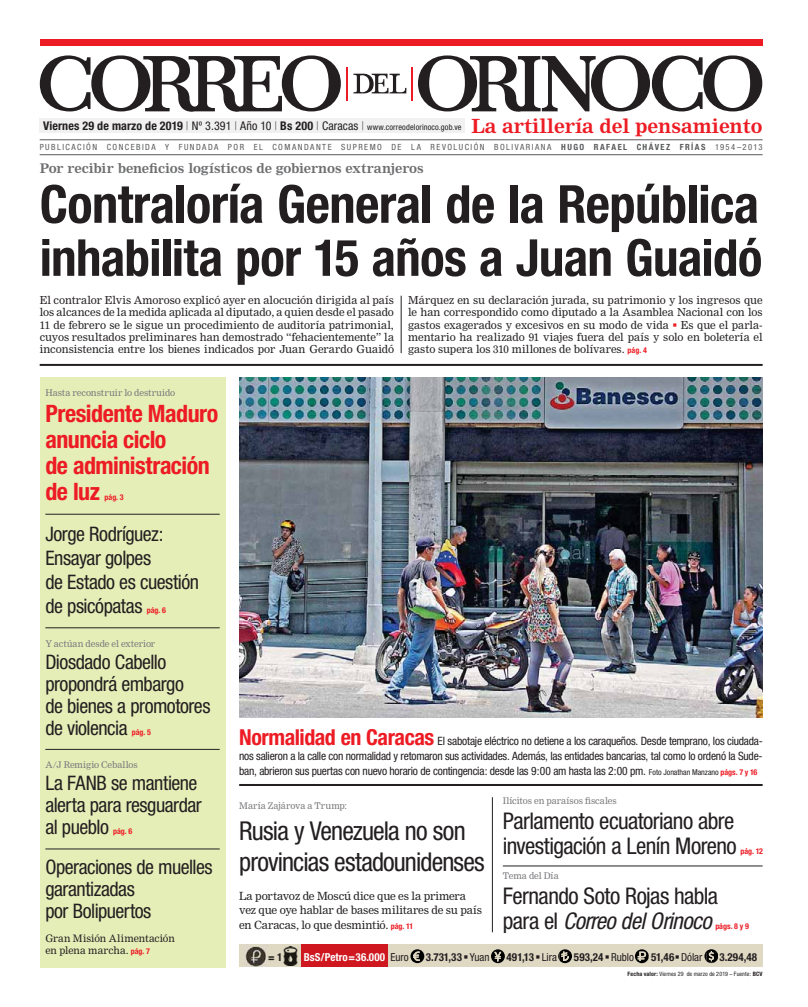
<style>
.page{position:relative;width:808px;height:1007px;background:#fff}
.page>*{position:absolute;margin:0;border:0;box-sizing:border-box;transform-origin:0 0}
.t1{font:700 condensed 52.5px "Helvetica Neue";letter-spacing:-.01em;color:#231f20}
.t2{font:700 condensed 51px "Helvetica Neue";letter-spacing:-.015em;color:#231f20}
.t3{font:condensed 26px/31px "Helvetica Neue";letter-spacing:-.035em;color:#231f20}
.t4{font:700 condensed 24px/26px "Helvetica Neue";letter-spacing:-.02em;color:#ed1c24}
.t5{font:condensed 23px/25px "Helvetica Neue";letter-spacing:-.025em;color:#231f20}
.t6{font:condensed 20px/22px "Helvetica Neue";letter-spacing:-.025em;color:#231f20}
.t7{font:700 19.1px "Nimrod MT Std";letter-spacing:-.005em;color:#ed1c24}
.t8{font:700 13px "Nimrod MT Std";letter-spacing:-.005em;color:#6d6e70}
.t9{font:700 condensed 12px "Helvetica Neue";letter-spacing:.01em;color:#231f20}
.t10{font:condensed 11.5px/15px "Helvetica Neue";letter-spacing:-.025em;color:#231f20;text-align:justify}
.t11{font:11px/14.8px "Nimrod MT Std";letter-spacing:-.015em;color:#231f20}
.t12{font:700 condensed 11px "Helvetica Neue";letter-spacing:.01em;color:#231f20}
.t13{font:700 condensed 11px "Helvetica Neue";letter-spacing:.005em;color:#fff}
.t14{font:10.8px/12.3px "Nimrod MT Std";letter-spacing:-.005em;color:#231f20;text-align:justify}
.t15{font:10px/12.2px "Nimrod MT Std";color:#231f20}
.t16{font:9px "Nimrod MT Std";letter-spacing:-.005em;color:#77787b}
.t17{font:condensed 8.5px "Helvetica Neue";letter-spacing:.17em;color:#58595b}
.t18{font:700 condensed 8px "Helvetica Neue";letter-spacing:-.005em;color:#ed1c24}
.t19{font:condensed 6px "Helvetica Neue";letter-spacing:.02em;color:#231f20}
.s1{font-weight:100}
.s2{font-weight:400}
.s3{font-weight:400;font-size:8.2px}
.s4{font-weight:700}
.s5{font-family:"Helvetica Neue";font-weight:700;font-stretch:condensed;font-size:8px;color:#ed1c24}
.s6{font-weight:700;font-size:22px;color:#ed1c24}
.s7{font-size:8px}
.s8{font-weight:700;font-size:8px;color:#ed1c24}
.s9{font-style:italic}
.s10{font-weight:400;color:#231f20}
</style>
<div class="page">
<div style="left:40px;top:119px;width:425px;height:14px;background:#f1f1f2"></div>
<div style="left:40px;top:40px;width:722px;height:6px;background:#ed1c24"></div>
<svg style="left:418px;top:55px;width:344px;height:57px"></svg>
<svg style="left:40px;top:55px;width:301px;height:57px"></svg>
<svg style="left:353px;top:73px;width:53px;height:21px"></svg>
<hr style="left:347px;top:67px;width:1px;height:34px;background:#ed1c24">
<hr style="left:411px;top:67px;width:2px;height:34px;background:#ed1c24">
<hr style="left:40px;top:154px;width:723px;height:1px;background:#58595b">
<hr style="left:40px;top:139px;width:723px;height:1px;background:#58595b">
<hr style="left:401px;top:296px;width:1px;height:57px;background:#231f20">
<div style="left:40px;top:377px;width:185px;height:590px;background:#e6eeb8"></div>
<hr style="left:45px;top:514px;width:175px;height:1px;background:#231f20">
<hr style="left:45px;top:627px;width:175px;height:1px;background:#231f20">
<hr style="left:45px;top:749px;width:175px;height:1px;background:#231f20">
<hr style="left:45px;top:848px;width:175px;height:1px;background:#231f20">
<hr style="left:40px;top:364px;width:723px;height:2px;background:#231f20">
<img style="left:239px;top:377px;width:524px;height:340px">
<hr style="left:239px;top:783px;width:524px;height:2px;background:#231f20">
<hr style="left:492px;top:797px;width:1px;height:135px;background:#231f20">
<div style="left:239px;top:944px;width:524px;height:23px;background:#dfd8c3"></div>
<div style="left:302px;top:944px;width:86px;height:23px;background:#ce171e"></div>
<img style="left:245px;top:945px;width:22px;height:21px">
<svg style="left:410px;top:949px;width:14px;height:13px"></svg>
<svg style="left:491px;top:949px;width:14px;height:13px"></svg>
<svg style="left:558px;top:949px;width:14px;height:13px"></svg>
<svg style="left:635px;top:949px;width:14px;height:13px"></svg>
<img style="left:283px;top:946px;width:15px;height:18px">
<svg style="left:704px;top:949px;width:14px;height:13px"></svg>
<hr style="left:503px;top:865px;width:260px;height:1px;background:#231f20">
<p class="t9" style="left:43px;top:122px;width:420px">Viernes 29 de marzo de 2019 <span class="s1">|</span> <span class="s2">Nº 3.391</span> <span class="s1">|</span> <span class="s2">Año 10</span> <span class="s1">|</span> Bs 200 <span class="s1">|</span> <span class="s2">Caracas</span> <span class="s1">|</span> <span class="s3">www.correodelorinoco.gob.ve</span></p>
<h3 class="t7" style="left:471px;top:117px;width:293px">La artillería del pensamiento</h3>
<p class="t17" style="left:40px;top:144px;width:724px">PUBLICACIÓN CONCEBIDA Y FUNDADA POR EL COMANDANTE SUPREMO DE LA REVOLUCIÓN BOLIVARIANA <span class="s4">HUGO RAFAEL CHÁVEZ FRÍAS</span> 1954–2013</p>
<p class="t8" style="left:40px;top:162px;width:386px">Por recibir beneficios logísticos de gobiernos extranjeros</p>
<h1 class="t1" style="left:40px;top:185px;width:721px">Contraloría General de la República</h1>
<h2 class="t2" style="left:40px;top:239px;width:724px">inhabilita por 15 años a Juan Guaidó</h2>
<p class="t14" style="left:40px;top:295px;width:356px">El contralor Elvis Amoroso explicó ayer en alocución dirigida al país los alcances de la medida aplicada al diputado, a quien desde el pasado 11 de febrero se le sigue un procedimiento de auditoría patrimonial, cuyos resultados preliminares han demostrado “fehacientemente” la inconsistencia entre los bienes indicados por Juan Gerardo Guaidó</p>
<p class="t14" style="left:408px;top:295px;width:356px">Márquez en su declaración jurada, su patrimonio y los ingresos que le han correspondido como diputado a la Asamblea Nacional con los gastos exagerados y excesivos en su modo de vida Es que el parla&shy;mentario ha realizado 91 viajes fuera del país y solo en boletería el gasto supera los 310 millones de bolívares. <span class="s5">pág. 4</span></p>
<p class="t16" style="left:45px;top:388px;width:131px">Hasta reconstruir lo destruido</p>
<h3 class="t4" style="left:45px;top:403px;width:174px">Presidente Maduro anuncia ciclo<br>de administración de luz</h3>
<p class="t18" style="left:105px;top:494px;width:21px">pág. 3</p>
<h3 class="t6" style="left:45px;top:524px;width:155px;line-height:24px">Jorge Rodríguez:<br>Ensayar golpes<br>de Estado es cuestión de psicópatas</h3>
<p class="t18" style="left:147px;top:607px;width:21px">pág. 6</p>
<p class="t16" style="left:45px;top:639px;width:111px">Y actúan desde el exterior</p>
<h3 class="t6" style="left:45px;top:653px;width:167px">Diosdado Cabello propondrá embargo<br>de bienes a promotores de violencia</h3>
<p class="t18" style="left:132px;top:729px;width:21px">pág. 5</p>
<p class="t16" style="left:45px;top:760px;width:94px">A/J Remigio Ceballos</p>
<h3 class="t6" style="left:45px;top:774px;width:158px">La FANB se mantiene alerta para resguardar al pueblo</h3>
<p class="t18" style="left:113px;top:828px;width:21px">pág. 6</p>
<h3 class="t6" style="left:45px;top:858px;width:169px">Operaciones de muelles garantizadas<br>por Bolipuertos</h3>
<p class="t15" style="left:45px;top:932px;width:131px">Gran Misión Alimentación en plena marcha. <span class="s5">pág. 7</span></p>
<p class="t10" style="left:239px;top:734px;width:525px"><span class="s6">Normalidad en Caracas</span> El sabotaje eléctrico no detiene a los caraqueños. Desde temprano, los ciudada&shy;nos salieron a la calle con normalidad y retomaron sus actividades. Además, las entidades bancarias, tal como lo ordenó la Sude&shy;ban, abrieron sus puertas con nuevo horario de contingencia: desde las 9:00 am hasta las 2:00 pm. <span class="s7">Foto Jonathan Manzano</span> <span class="s8">págs. 7 y 16</span></p>
<p class="t16" style="left:239px;top:801px;width:109px">María Zajárova a Trump:</p>
<h3 class="t3" style="left:239px;top:817px;width:247px">Rusia y Venezuela no son provincias estadounidenses</h3>
<p class="t11" style="left:239px;top:888px;width:244px">La portavoz de Moscú dice que es la primera vez que oye hablar de bases militares de su país en Caracas, lo que desmintió. <span class="s5">pág. 11</span></p>
<p class="t16" style="left:503px;top:796px;width:116px">Ilícitos en paraísos fiscales</p>
<h3 class="t5" style="left:503px;top:810px;width:235px">Parlamento ecuatoriano abre investigación a Lenín Moreno</h3>
<p class="t18" style="left:740px;top:847px;width:24px">pág. 12</p>
<p class="t16" style="left:503px;top:871px;width:57px">Tema del Día</p>
<h3 class="t5" style="left:503px;top:885px;width:217px">Fernando Soto Rojas habla para el <span class="s9">Correo del Orinoco</span></h3>
<p class="t18" style="left:715px;top:923px;width:35px">págs. 8 y 9</p>
<p class="t12" style="left:268px;top:952px;width:16px">= 1</p>
<p class="t13" style="left:304px;top:952px;width:106px">BsS/Petro=36.000 <span class="s10">Euro</span></p>
<p class="t12" style="left:426px;top:952px;width:65px">3.731,33 <span class="s2">Yuan</span></p>
<p class="t12" style="left:506px;top:952px;width:52px">491,13 <span class="s2">Lira</span></p>
<p class="t12" style="left:574px;top:952px;width:61px">593,24 <span class="s2">Rublo</span></p>
<p class="t12" style="left:651px;top:952px;width:53px">51,46 <span class="s2">Dólar</span></p>
<p class="t12" style="left:719px;top:952px;width:39px">3.294,48</p>
<p class="t19" style="left:628px;top:971px;width:136px"><span class="s4">Fecha valor:</span> Viernes 29 de marzo de 2019 – Fuente: <span class="s4">BCV</span></p>
</div>
